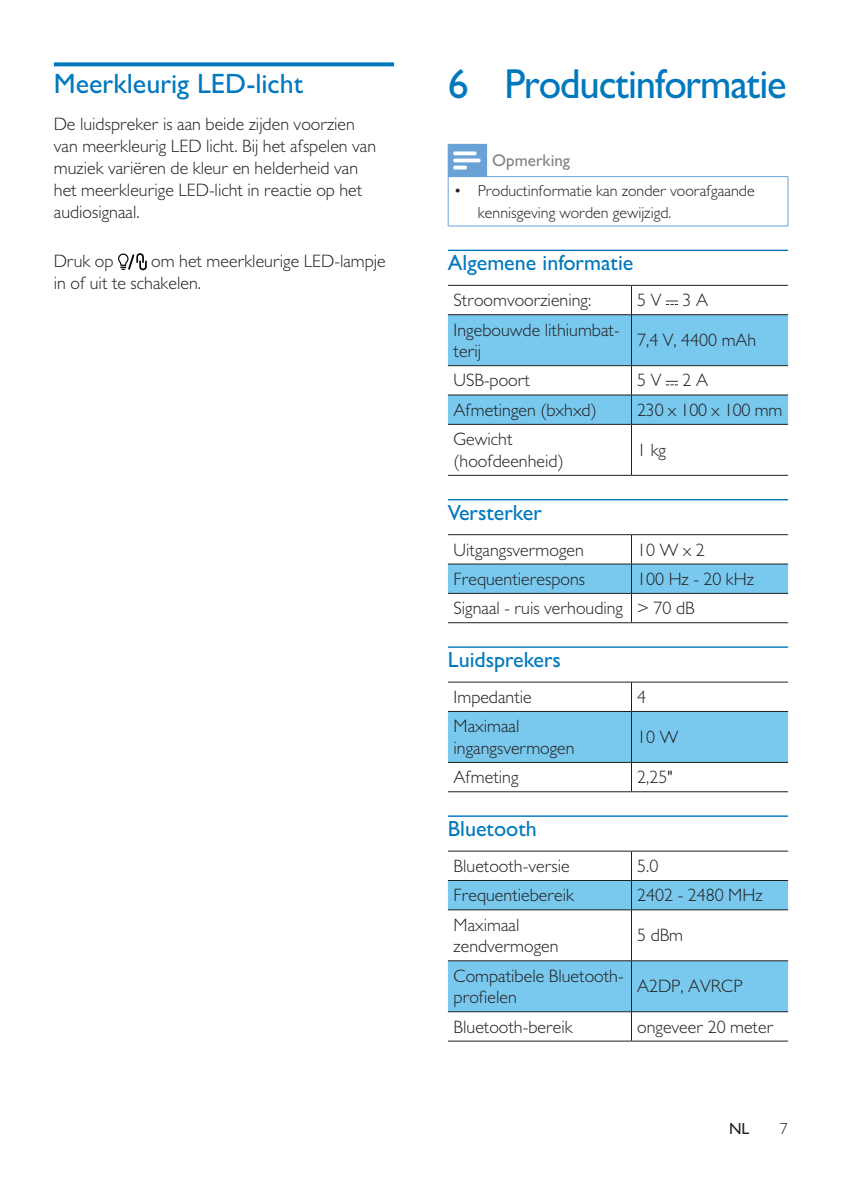
<style>
.page{position:relative;width:842px;height:1191px;background:#fff}
.page>*{position:absolute;margin:0;border:0;box-sizing:border-box;transform-origin:0 0}
.Heading_1{font:500 42px "Gill Sans MT Pro";letter-spacing:-.03em;color:#0078be}
.Heading_2{font:500 28px "Gill Sans MT Pro";color:#0078be}
.Heading_3{font:500 22px "Gill Sans MT Pro";color:#0078be}
.Text{font:300 18px/22px "Gill Sans MT Pro";color:#231f20}
.t1{font:500 17px "Gill Sans MT Pro";color:#808284}
.Text-2{font:300 16px/22px "Gill Sans MT Pro";color:#231f20}
.t2{font:500 16px "Gill Sans MT Pro";color:#231f20}
</style>
<div class="page">
<svg style="left:54px;top:62px;width:340px;height:4px"></svg>
<svg style="left:118px;top:253px;width:29px;height:17px"></svg>
<hr style="left:448px;top:250px;width:340px;height:1px;background:#0078be">
<hr style="left:448px;top:499px;width:340px;height:1px;background:#0078be">
<hr style="left:448px;top:646px;width:340px;height:2px;background:#0078be">
<hr style="left:448px;top:815px;width:340px;height:2px;background:#0078be">
<div style="left:448px;top:144px;width:39px;height:33px;background:#6aa1d7"></div>
<hr style="left:788px;top:177px;width:1px;height:49px;background:#6aa1d7">
<hr style="left:448px;top:177px;width:1px;height:49px;background:#6aa1d7">
<hr style="left:487px;top:176px;width:301px;height:1px;background:#6aa1d7">
<hr style="left:448px;top:226px;width:39px;height:1px;background:#6aa1d7">
<hr style="left:487px;top:226px;width:301px;height:1px;background:#6aa1d7">
<svg style="left:453px;top:151px;width:28px;height:18px"></svg>
<hr style="left:448px;top:285px;width:183px;height:1px;background:#231f20">
<hr style="left:631px;top:285px;width:157px;height:1px;background:#231f20">
<hr style="left:448px;top:424px;width:183px;height:1px;background:#231f20">
<hr style="left:631px;top:424px;width:157px;height:1px;background:#231f20">
<hr style="left:631px;top:424px;width:1px;height:51px;background:#231f20">
<hr style="left:448px;top:475px;width:183px;height:1px;background:#231f20">
<hr style="left:631px;top:475px;width:157px;height:1px;background:#231f20">
<svg style="left:448px;top:286px;width:340px;height:138px"></svg>
<hr style="left:448px;top:534px;width:183px;height:1px;background:#231f20">
<hr style="left:631px;top:534px;width:157px;height:1px;background:#231f20">
<svg style="left:448px;top:535px;width:340px;height:87px"></svg>
<hr style="left:448px;top:622px;width:183px;height:1px;background:#231f20">
<hr style="left:631px;top:622px;width:157px;height:1px;background:#231f20">
<svg style="left:448px;top:682px;width:340px;height:109px"></svg>
<hr style="left:448px;top:791px;width:183px;height:1px;background:#231f20">
<hr style="left:631px;top:791px;width:157px;height:1px;background:#231f20">
<svg style="left:448px;top:881px;width:340px;height:130px;fill:#79c8ed"></svg>
<hr style="left:448px;top:850px;width:183px;height:1px;background:#231f20">
<hr style="left:631px;top:850px;width:157px;height:1px;background:#231f20">
<hr style="left:448px;top:880px;width:183px;height:1px;background:#231f20">
<hr style="left:631px;top:880px;width:157px;height:1px;background:#231f20">
<svg style="left:631px;top:851px;width:1px;height:58px"></svg>
<hr style="left:448px;top:909px;width:183px;height:1px;background:#231f20">
<hr style="left:631px;top:909px;width:157px;height:1px;background:#231f20">
<hr style="left:631px;top:910px;width:1px;height:50px;background:#231f20">
<hr style="left:448px;top:960px;width:183px;height:1px;background:#231f20">
<hr style="left:631px;top:960px;width:157px;height:1px;background:#231f20">
<hr style="left:631px;top:961px;width:1px;height:50px;background:#231f20">
<hr style="left:448px;top:1011px;width:183px;height:1px;background:#231f20">
<hr style="left:631px;top:1011px;width:157px;height:1px;background:#231f20">
<svg style="left:631px;top:1012px;width:1px;height:28px"></svg>
<hr style="left:448px;top:1040px;width:183px;height:1px;background:#231f20">
<hr style="left:631px;top:1040px;width:157px;height:1px;background:#231f20">
<p class="Heading_2" style="left:54px;top:67px;width:251px">Meerkleurig LED-licht</p>
<p class="Text" style="left:54px;top:112px;width:324px">De luidspreker is aan beide zijden voorzien van meerkleurig LED licht. Bij het afspelen van muziek variëren de kleur en helderheid van het meerkleurige LED-licht in reactie op het audiosignaal.</p>
<p class="Text" style="left:54px;top:250px;width:61px">Druk op</p>
<p class="Text" style="left:54px;top:250px;width:333px;text-indent:97px">om het meerkleurige LED-lampje in of uit te schakelen.</p>
<p class="Heading_1" style="left:448px;top:59px;width:340px">6 Productinformatie</p>
<p class="t1" style="left:492px;top:150px;width:79px">Opmerking</p>
<p class="Text-2" style="left:478px;top:179px;width:278px;text-indent:-24px">• Productinformatie kan zonder voorafgaande kennisgeving worden gewijzigd.</p>
<p class="Heading_3" style="left:448px;top:250px;width:187px">Algemene informatie</p>
<p class="Text" style="left:454px;top:289px;width:139px">Stroomvoorziening:</p>
<p class="Text" style="left:637px;top:289px;width:72px">5 V 3 A</p>
<p class="Text" style="left:454px;top:318px;width:168px">Ingebouwde lithiumbat&shy;terij</p>
<p class="Text" style="left:637px;top:329px;width:121px">7,4 V, 4400 mAh</p>
<p class="Text" style="left:454px;top:369px;width:78px">USB-poort</p>
<p class="Text" style="left:637px;top:369px;width:72px">5 V 2 A</p>
<p class="Text" style="left:454px;top:398px;width:145px">Afmetingen (bxhxd)</p>
<p class="Text" style="left:637px;top:398px;width:147px">230 x 100 x 100 mm</p>
<p class="Text" style="left:454px;top:428px;width:112px">Gewicht (hoofdeenheid)</p>
<p class="Text" style="left:637px;top:438px;width:30px">1 kg</p>
<p class="Heading_3" style="left:448px;top:499px;width:95px">Versterker</p>
<p class="Text" style="left:454px;top:538px;width:132px">Uitgangsvermogen</p>
<p class="Text" style="left:637px;top:538px;width:69px">10 W x 2</p>
<p class="Text" style="left:454px;top:567px;width:133px">Frequentierespons</p>
<p class="Text" style="left:637px;top:567px;width:118px">100 Hz - 20 kHz</p>
<p class="Text" style="left:454px;top:597px;width:171px">Signaal - ruis verhouding</p>
<p class="Text" style="left:637px;top:597px;width:59px">&gt; 70 dB</p>
<p class="Heading_3" style="left:448px;top:646px;width:115px">Luidsprekers</p>
<p class="Text" style="left:454px;top:685px;width:80px">Impedantie</p>
<p class="Text" style="left:637px;top:685px;width:10px">4</p>
<p class="Text" style="left:454px;top:715px;width:123px">Maximaal ingangsvermogen</p>
<p class="Text" style="left:637px;top:725px;width:43px">10 W</p>
<p class="Text" style="left:454px;top:766px;width:66px">Afmeting</p>
<p class="Text" style="left:637px;top:766px;width:37px">2,25"</p>
<p class="Heading_3" style="left:448px;top:815px;width:91px">Bluetooth</p>
<p class="Text" style="left:454px;top:854px;width:118px">Bluetooth-versie</p>
<p class="Text" style="left:637px;top:854px;width:23px">5.0</p>
<p class="Text" style="left:454px;top:884px;width:122px">Frequentiebereik</p>
<p class="Text" style="left:637px;top:884px;width:127px">2402 - 2480 MHz</p>
<p class="Text" style="left:454px;top:913px;width:106px">Maximaal zendvermogen</p>
<p class="Text" style="left:637px;top:924px;width:48px">5 dBm</p>
<p class="Text" style="left:454px;top:964px;width:172px">Compatibele Bluetooth&shy;profielen</p>
<p class="Text" style="left:637px;top:975px;width:107px">A2DP, AVRCP</p>
<p class="Text" style="left:454px;top:1015px;width:121px">Bluetooth-bereik</p>
<p class="Text" style="left:637px;top:1015px;width:138px">ongeveer 20 meter</p>
<p class="t2" style="left:729px;top:1119px;width:22px">NL</p>
<p class="Text-2" style="left:780px;top:1117px;width:9px">7</p>
</div>
